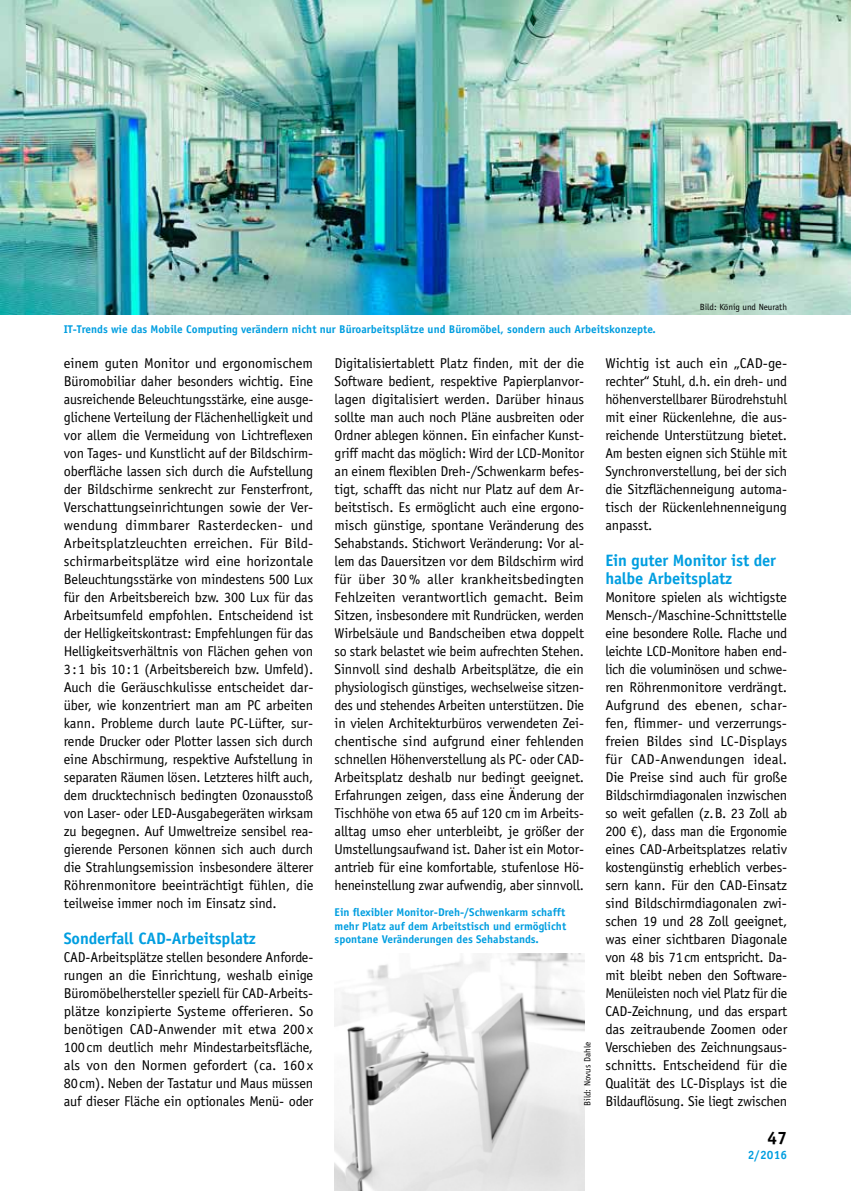
<style>
.page{position:relative;width:851px;height:1191px;background:#fff}
.page>*{position:absolute;margin:0;border:0;box-sizing:border-box;transform-origin:0 0}
.t1{font:700 18px "Officina Sans Std";color:#000}
.t2{font:700 16.5px/18px "Officina Sans Std";letter-spacing:-.01em;color:#009ee0}
.t3{font:14.25px/18px "Officina Sans Std";letter-spacing:-.01em;color:#000;text-align:justify}
.t4{font:700 12px "Officina Sans Std";color:#009ee0}
.t5{font:700 11.25px/13.5px "Officina Sans Std";color:#009ee0;text-align:justify}
.t6{font:9px "Officina Sans Std";color:#000}
</style>
<div class="page">
<img style="left:0;top:0;width:850px;height:314px">
<img style="left:334px;top:953px;width:250px;height:238px">
<p class="t5" style="left:64px;top:322px;width:593px">IT-Trends wie das Mobile Computing verändern nicht nur Büroarbeitsplätze und Büromöbel, sondern auch Arbeitskonzepte.</p>
<p class="t6" style="left:699px;top:301px;width:89px">Bild: König und Neurath</p>
<p class="t3" style="left:64px;top:354px;width:251px">einem guten Monitor und ergonomischem Büromobiliar daher besonders wichtig. Eine ausreichende Beleuchtungsstärke, eine ausge&shy;glichene Verteilung der Flächenhelligkeit und vor allem die Vermeidung von Lichtreflexen von Tages- und Kunstlicht auf der Bildschirm&shy;oberfläche lassen sich durch die Aufstellung der Bildschirme senkrecht zur Fensterfront, Verschattungseinrichtungen sowie der Ver&shy;wendung dimmbarer Rasterdecken- und Arbeitsplatzleuchten erreichen. Für Bild&shy;schirmarbeitsplätze wird eine horizontale Beleuchtungsstärke von mindestens 500 Lux für den Arbeitsbereich bzw. 300 Lux für das Arbeitsumfeld empfohlen. Entscheidend ist der Helligkeitskontrast: Empfehlungen für das Helligkeitsverhältnis von Flächen gehen von 3:1 bis 10:1 (Arbeitsbereich bzw. Umfeld).<br>Auch die Geräuschkulisse entscheidet dar&shy;über, wie konzentriert man am PC arbeiten kann. Probleme durch laute PC-Lüfter, sur&shy;rende Drucker oder Plotter lassen sich durch eine Abschirmung, respektive Aufstellung in separaten Räumen lösen. Letzteres hilft auch, dem drucktechnisch bedingten Ozonausstoß von Laser- oder LED-Ausgabegeräten wirksam zu begegnen. Auf Umweltreize sensibel rea&shy;gierende Personen können sich auch durch die Strahlungsemission insbesondere älterer Röhrenmonitore beeinträchtigt fühlen, die teilweise immer noch im Einsatz sind.</p>
<p class="t2" style="left:64px;top:929px;width:193px">Sonderfall CAD-Arbeitsplatz</p>
<p class="t3" style="left:64px;top:948px;width:251px">CAD-Arbeitsplätze stellen besondere Anforde&shy;rungen an die Einrichtung, weshalb einige Büromöbelhersteller speziell für CAD-Arbeits&shy;plätze konzipierte Systeme offerieren. So benötigen CAD-Anwender mit etwa 200 x 100cm deutlich mehr Mindestarbeitsfläche, als von den Normen gefordert (ca. 160 x 80cm). Neben der Tastatur und Maus müssen auf dieser Fläche ein optionales Menü- oder</p>
<p class="t3" style="left:334px;top:354px;width:251px">Digitalisiertablett Platz finden, mit der die Software bedient, respektive Papierplanvor&shy;lagen digitalisiert werden. Darüber hinaus sollte man auch noch Pläne ausbreiten oder Ordner ablegen können. Ein einfacher Kunst&shy;griff macht das möglich: Wird der LCD-Monitor an einem flexiblen Dreh-/Schwenkarm befes&shy;tigt, schafft das nicht nur Platz auf dem Ar&shy;beitstisch. Es ermöglicht auch eine ergono&shy;misch günstige, spontane Veränderung des Sehabstands. Stichwort Veränderung: Vor al&shy;lem das Dauersitzen vor dem Bildschirm wird für über 30% aller krankheitsbedingten Fehlzeiten verantwortlich gemacht. Beim Sitzen, insbesondere mit Rundrücken, werden Wirbelsäule und Bandscheiben etwa doppelt so stark belastet wie beim aufrechten Stehen.<br>Sinnvoll sind deshalb Arbeitsplätze, die ein physiologisch günstiges, wechselweise sitzen&shy;des und stehendes Arbeiten unterstützen. Die in vielen Architekturbüros verwendeten Zei&shy;chentische sind aufgrund einer fehlenden schnellen Höhenverstellung als PC- oder CAD-Arbeitsplatz deshalb nur bedingt geeignet.<br>Erfahrungen zeigen, dass eine Änderung der Tischhöhe von etwa 65 auf 120 cm im Arbeits&shy;alltag umso eher unterbleibt, je größer der Umstellungsaufwand ist. Daher ist ein Motor&shy;antrieb für eine komfortable, stufenlose Hö&shy;heneinstellung zwar aufwendig, aber sinnvoll.</p>
<p class="t3" style="left:605px;top:354px;width:183px">Wichtig ist auch ein „CAD-ge&shy;rechter“ Stuhl, d.h. ein dreh- und höhenverstellbarer Bürodrehstuhl mit einer Rückenlehne, die aus&shy;reichende Unterstützung bietet.<br>Am besten eignen sich Stühle mit Synchronverstellung, bei der sich die Sitzflächenneigung automa&shy;tisch der Rückenlehnenneigung anpasst.</p>
<p class="t2" style="left:605px;top:551px;width:172px">Ein guter Monitor ist der halbe Arbeitsplatz</p>
<p class="t3" style="left:605px;top:588px;width:183px">Monitore spielen als wichtigste Mensch-/Maschine-Schnittstelle eine besondere Rolle. Flache und leichte LCD-Monitore haben end&shy;lich die voluminösen und schwe&shy;ren Röhrenmonitore verdrängt.<br>Aufgrund des ebenen, schar&shy;fen, flimmer- und verzerrungs&shy;freien Bildes sind LC-Displays für CAD-Anwendungen ideal.<br>Die Preise sind auch für große Bildschirmdiagonalen inzwischen so weit gefallen (z.B. 23 Zoll ab 200 €), dass man die Ergonomie eines CAD-Arbeitsplatzes relativ kostengünstig erheblich verbes&shy;sern kann. Für den CAD-Einsatz sind Bildschirmdiagonalen zwi&shy;schen 19 und 28 Zoll geeignet, was einer sichtbaren Diagonale von 48 bis 71cm entspricht. Da&shy;mit bleibt neben den Software-Menüleisten noch viel Platz für die CAD-Zeichnung, und das erspart das zeitraubende Zoomen oder Verschieben des Zeichnungsaus&shy;schnitts. Entscheidend für die Qualität des LC-Displays ist die Bildauflösung. Sie liegt zwischen</p>
<p class="t5" style="left:334px;top:905px;width:233px">Ein flexibler Monitor-Dreh-/Schwenkarm schafft mehr Platz auf dem Arbeitstisch und ermöglicht spontane Veränderungen des Sehabstands.</p>
<p class="t6" style="left:582px;top:1106px;width:66px;rotate:-90deg">Bild: Novus Dahle</p>
<p class="t1" style="left:767px;top:1127px;width:22px">47</p>
<p class="t4" style="left:747px;top:1147px;width:41px">2/2016</p>
</div>
